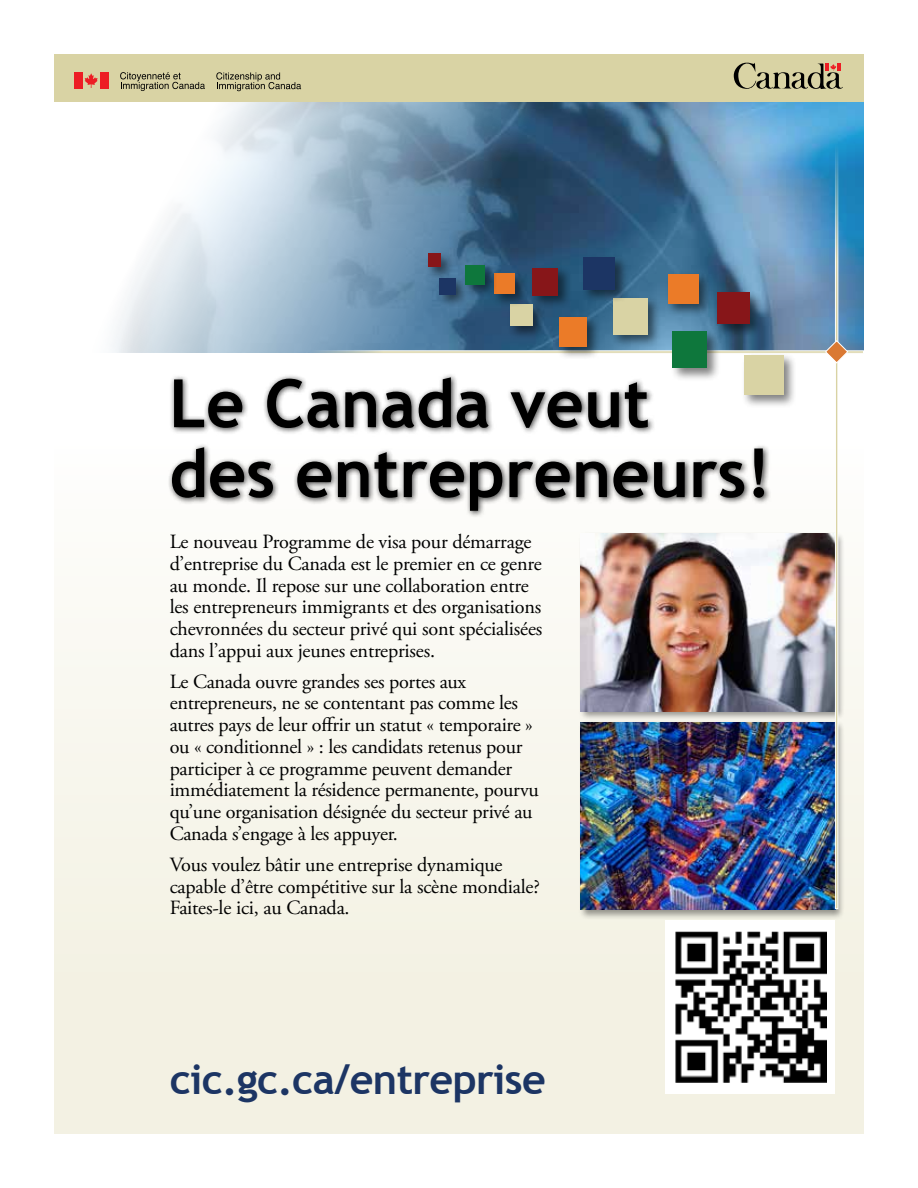
<style>
.page{position:relative;width:918px;height:1188px;background:#fff}
.page>*{position:absolute;margin:0;border:0;box-sizing:border-box;transform-origin:0 0}
.t1{font:700 66.75px/69.9px "Trebuchet MS";color:#000}
.t2{font:700 41.4px "Trebuchet MS";letter-spacing:-.015em;color:#1c3564}
.t3{font:20.1px/21.8px "Adobe Garamond Pro";letter-spacing:-.01em;color:#000}
</style>
<div class="page">
<div style="left:54px;top:428px;width:810px;height:706px;background:linear-gradient(to bottom,#fefefc,#f1efde)"></div>
<img style="left:112px;top:102px;width:752px;height:250px">
<svg style="left:310px;top:350px;width:554px;height:3px"></svg>
<div style="left:54px;top:54px;width:810px;height:48px;background:#d9d3a4"></div>
<div style="left:741px;top:352px;width:56px;height:56px;background:#000;opacity:.5"></div>
<div style="left:744px;top:355px;width:39px;height:40px;background:#d9d3a4"></div>
<div style="left:670px;top:329px;width:51px;height:52px;background:#000;opacity:.5"></div>
<div style="left:673px;top:332px;width:34px;height:36px;background:#0e773c"></div>
<div style="left:610px;top:296px;width:52px;height:52px;background:#000;opacity:.5"></div>
<div style="left:613px;top:299px;width:35px;height:36px;background:#d9d3a4"></div>
<div style="left:507px;top:302px;width:39px;height:38px;background:#000;opacity:.5"></div>
<div style="left:510px;top:305px;width:23px;height:21px;background:#d9d3a4"></div>
<div style="left:581px;top:254px;width:48px;height:49px;background:#000;opacity:.5"></div>
<div style="left:584px;top:257px;width:31px;height:33px;background:#1c3564"></div>
<div style="left:437px;top:275px;width:32px;height:33px;background:#000;opacity:.5"></div>
<div style="left:439px;top:278px;width:17px;height:17px;background:#1c3564"></div>
<div style="left:530px;top:265px;width:42px;height:44px;background:#000;opacity:.5"></div>
<div style="left:533px;top:268px;width:25px;height:28px;background:#871619"></div>
<div style="left:714px;top:290px;width:50px;height:47px;background:#000;opacity:.5"></div>
<div style="left:717px;top:293px;width:33px;height:31px;background:#871619"></div>
<div style="left:425px;top:251px;width:30px;height:30px;background:#000;opacity:.5"></div>
<div style="left:428px;top:254px;width:13px;height:13px;background:#871619"></div>
<div style="left:665px;top:271px;width:47px;height:46px;background:#000;opacity:.5"></div>
<div style="left:668px;top:274px;width:30px;height:29px;background:#eb7b28"></div>
<div style="left:556px;top:315px;width:44px;height:46px;background:#000;opacity:.5"></div>
<div style="left:559px;top:318px;width:28px;height:29px;background:#eb7b28"></div>
<div style="left:491px;top:271px;width:38px;height:37px;background:#000;opacity:.5"></div>
<div style="left:494px;top:274px;width:21px;height:20px;background:#eb7b28"></div>
<div style="left:462px;top:263px;width:36px;height:35px;background:#000;opacity:.5"></div>
<div style="left:465px;top:265px;width:20px;height:19px;background:#0e773c"></div>
<svg style="left:734px;top:63px;width:109px;height:26px"></svg>
<div style="left:579px;top:531px;width:266px;height:190px;background:#000;opacity:.4"></div>
<img style="left:581px;top:533px;width:254px;height:178px">
<div style="left:579px;top:720px;width:266px;height:200px;background:#000;opacity:.4"></div>
<img style="left:581px;top:722px;width:254px;height:188px">
<div style="left:835px;top:141px;width:3px;height:768px;background:#d9d3a4;border:1px solid #fff"></div>
<svg style="left:825px;top:340px;width:24px;height:24px"></svg>
<div style="left:167px;top:373px;width:605px;height:145px;background:#000;opacity:.75"></div>
<div style="left:666px;top:921px;width:169px;height:173px;background:#fff"></div>
<img style="left:675px;top:932px;width:152px;height:151px">
<svg style="left:216px;top:72px;width:85px;height:19px"></svg>
<div style="left:74px;top:72px;width:8px;height:17px;background:#ed1d24"></div>
<div style="left:100px;top:72px;width:8px;height:17px;background:#ed1d24"></div>
<svg style="left:85px;top:73px;width:13px;height:15px"></svg>
<svg style="left:120px;top:72px;width:85px;height:19px"></svg>
<h1 class="t1" style="left:169px;top:369px;width:603px">Le Canada veut des entrepreneurs!</h1>
<p class="t3" style="left:170px;top:532px;width:374px">Le nouveau Programme de visa pour démarrage d’entreprise du Canada est le premier en ce genre au monde. Il repose sur une collaboration entre les entrepreneurs immigrants et des organisations chevronnées du secteur privé qui sont spécialisées dans l’appui aux jeunes entreprises.</p>
<p class="t3" style="left:170px;top:671px;width:371px">Le Canada ouvre grandes ses portes aux entrepreneurs, ne se contentant pas comme les autres pays de leur offrir un statut « temporaire » ou « conditionnel » : les candidats retenus pour participer à ce programme peuvent demander immédiatement la résidence permanente, pourvu qu’une organisation désignée du secteur privé au Canada s’engage à les appuyer.</p>
<p class="t3" style="left:170px;top:854px;width:372px">Vous voulez bâtir une entreprise dynamique capable d’être compétitive sur la scène mondiale?<br>Faites-le ici, au Canada.</p>
<h2 class="t2" style="left:170px;top:1053px;width:378px">cic.gc.ca/entreprise</h2>
</div>
